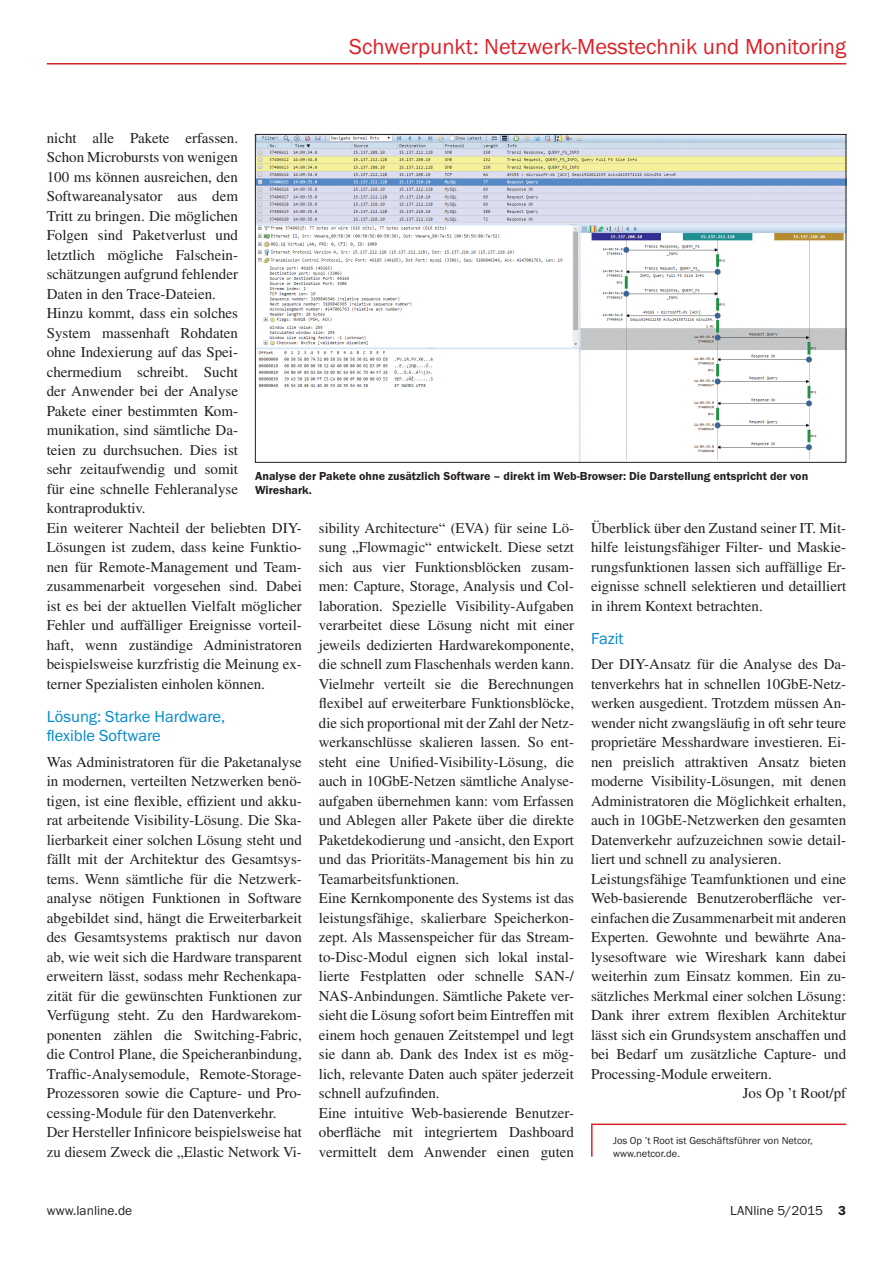
<style>
.page{position:relative;width:893px;height:1263px;background:#fff}
.page>*{position:absolute;margin:0;border:0;box-sizing:border-box;transform-origin:0 0}
.t1{font:22.5px "Franklin Gothic URW Boo";color:#da2128}
.ZUE{font:16.5px/19.5px "Franklin Gothic URW Boo";color:#0089cf}
.Gr{font:15px/19.5px "Times LT Std";color:#231f20;text-align:justify}
.t2{font:13.5px "Franklin Gothic URW Boo";color:#231f20}
.BU{font:12px/13.5px "Franklin Gothic URW Dem";color:#231f20}
.Abspann{font:10.5px/13px "Franklin Gothic URW Boo";color:#231f20}
.s1{font-family:"Franklin Gothic URW Dem"}
</style>
<div class="page">
<hr style="left:47px;top:63px;width:799px;height:1px;background:#da2128">
<hr style="left:591px;top:1123px;width:255px;height:2px;background:#da2128">
<hr style="left:591px;top:1125px;width:2px;height:32px;background:#da2128">
<img style="left:257px;top:136px;width:587px;height:325px">
<h1 class="t1" style="left:349px;top:32px;width:498px">Schwerpunkt: Netzwerk-Messtechnik und Monitoring</h1>
<p class="Gr" style="left:47px;top:128px;width:193px">nicht alle Pakete erfassen.<br>Schon Microbursts von wenigen 100 ms können ausreichen, den Softwareanalysator aus dem Tritt zu bringen. Die möglichen Folgen sind Paketverlust und letztlich mögliche Falschein&shy;schätzungen aufgrund fehlender Daten in den Trace-Dateien.</p>
<p class="Gr" style="left:47px;top:303px;width:193px">Hinzu kommt, dass ein solches System massenhaft Rohdaten ohne Indexierung auf das Spei&shy;chermedium schreibt. Sucht der Anwender bei der Analyse Pakete einer bestimmten Kom&shy;munikation, sind sämtliche Da&shy;teien zu durchsuchen. Dies ist sehr zeitaufwendig und somit für eine schnelle Fehleranalyse kontraproduktiv.</p>
<p class="Gr" style="left:47px;top:518px;width:257px">Ein weiterer Nachteil der beliebten DIY-Lösungen ist zudem, dass keine Funktio&shy;nen für Remote-Management und Team&shy;zusammenarbeit vorgesehen sind. Dabei ist es bei der aktuellen Vielfalt möglicher Fehler und auffälliger Ereignisse vorteil&shy;haft, wenn zuständige Administratoren beispielsweise kurzfristig die Meinung ex&shy;terner Spezialisten einholen können.</p>
<p class="ZUE" style="left:47px;top:706px;width:180px">Lösung: Starke Hardware, flexible Software</p>
<p class="Gr" style="left:47px;top:752px;width:257px">Was Administratoren für die Paketanalyse in modernen, verteilten Netzwerken benö&shy;tigen, ist eine flexible, effizient und akku&shy;rat arbeitende Visibility-Lösung. Die Ska&shy;lierbarkeit einer solchen Lösung steht und fällt mit der Architektur des Gesamtsys&shy;tems. Wenn sämtliche für die Netzwerk&shy;analyse nötigen Funktionen in Software abgebildet sind, hängt die Erweiterbarkeit des Gesamtsystems praktisch nur davon ab, wie weit sich die Hardware transparent erweitern lässt, sodass mehr Rechenkapa&shy;zität für die gewünschten Funktionen zur Verfügung steht. Zu den Hardwarekom&shy;ponenten zählen die Switching-Fabric, die Control Plane, die Speicheranbindung, Traffic-Analysemodule, Remote-Storage-Prozessoren sowie die Capture- und Pro&shy;cessing-Module für den Datenverkehr.</p>
<p class="Gr" style="left:47px;top:1122px;width:257px">Der Hersteller Infinicore beispielsweise hat zu diesem Zweck die „Elastic Network Vi-</p>
<p class="BU" style="left:255px;top:469px;width:555px">Analyse der Pakete ohne zusätzlich Software – direkt im Web-Browser: Die Darstellung entspricht der von<br>Wireshark.</p>
<p class="Gr" style="left:591px;top:518px;width:257px">Überblick über den Zustand seiner IT. Mit&shy;hilfe leistungsfähiger Filter- und Maskie&shy;rungsfunktionen lassen sich auffällige Er&shy;eignisse schnell selektieren und detailliert in ihrem Kontext betrachten.</p>
<p class="ZUE" style="left:591px;top:628px;width:34px">Fazit</p>
<p class="Gr" style="left:591px;top:654px;width:257px">Der DIY-Ansatz für die Analyse des Da&shy;tenverkehrs hat in schnellen 10GbE-Netz&shy;werken ausgedient. Trotzdem müssen An&shy;wender nicht zwangsläufig in oft sehr teure proprietäre Messhardware investieren. Ei&shy;nen preislich attraktiven Ansatz bieten moderne Visibility-Lösungen, mit denen Administratoren die Möglichkeit erhalten, auch in 10GbE-Netzwerken den gesamten Datenverkehr aufzuzeichnen sowie detail&shy;liert und schnell zu analysieren.</p>
<p class="Gr" style="left:591px;top:869px;width:257px">Leistungsfähige Teamfunktionen und eine Web-basierende Benutzeroberfläche ver&shy;einfachen die Zusammenarbeit mit anderen Experten. Gewohnte und bewährte Ana&shy;lysesoftware wie Wireshark kann dabei weiterhin zum Einsatz kommen. Ein zu&shy;sätzliches Merkmal einer solchen Lösung:<br>Dank ihrer extrem flexiblen Architektur lässt sich ein Grundsystem anschaffen und bei Bedarf um zusätzliche Capture- und Processing-Module erweitern.</p>
<p class="Gr" style="left:743px;top:1083px;width:105px">Jos Op ’t Root/pf</p>
<p class="Abspann" style="left:613px;top:1133px;width:201px">Jos Op ’t Root ist Geschäftsführer von Netcor, www.netcor.de.</p>
<p class="Gr" style="left:319px;top:518px;width:257px">sibility Architecture“ (EVA) für seine Lö&shy;sung „Flowmagic“ entwickelt. Diese setzt sich aus vier Funktionsblöcken zusam&shy;men: Capture, Storage, Analysis und Col&shy;laboration. Spezielle Visibility-Aufgaben verarbeitet diese Lösung nicht mit einer jeweils dedizierten Hardwarekomponente, die schnell zum Flaschenhals werden kann.<br>Vielmehr verteilt sie die Berechnungen flexibel auf erweiterbare Funktionsblöcke, die sich proportional mit der Zahl der Netz&shy;werkanschlüsse skalieren lassen. So ent&shy;steht eine Unified-Visibility-Lösung, die auch in 10GbE-Netzen sämtliche Analyse&shy;aufgaben übernehmen kann: vom Erfassen und Ablegen aller Pakete über die direkte Paketdekodierung und -ansicht, den Export und das Prioritäts-Management bis hin zu Teamarbeitsfunktionen.</p>
<p class="Gr" style="left:319px;top:888px;width:257px">Eine Kernkomponente des Systems ist das leistungsfähige, skalierbare Speicherkon&shy;zept. Als Massenspeicher für das Stream&shy;to-Disc-Modul eignen sich lokal instal&shy;lierte Festplatten oder schnelle SAN-/ NAS-Anbindungen. Sämtliche Pakete ver&shy;sieht die Lösung sofort beim Eintreffen mit einem hoch genauen Zeitstempel und legt sie dann ab. Dank des Index ist es mög&shy;lich, relevante Daten auch später jederzeit schnell aufzufinden.</p>
<p class="Gr" style="left:319px;top:1103px;width:257px">Eine intuitive Web-basierende Benutzer&shy;oberfläche mit integriertem Dashboard vermittelt dem Anwender einen guten</p>
<p class="t2" style="left:47px;top:1202px;width:87px">www.lanline.de</p>
<p class="t2" style="left:730px;top:1202px;width:118px">LANline 5/2015 <span class="s1">3</span></p>
</div>
